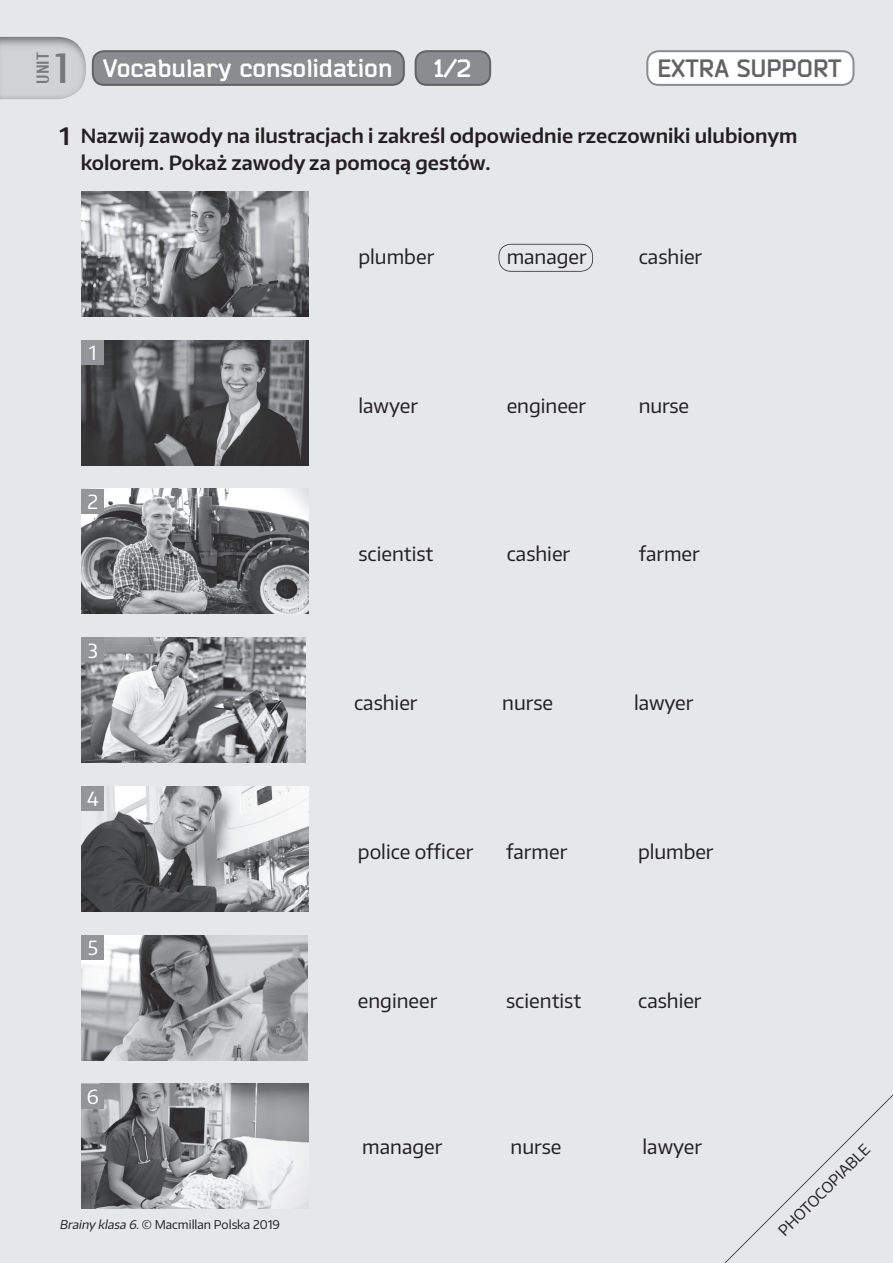
<style>
.page{position:relative;width:893px;height:1263px;background:#e6e7e9}
.page>*{position:absolute;margin:0;border:0;box-sizing:border-box;transform-origin:0 0}
.t1{font:700 42px "Cuprum";color:#76787b}
.t2{font:700 24.75px "Bender";color:#fff}
.t3{font:700 24.75px "Bender";color:#636366}
.t4{font:19.5px "Encode Sans Normal";color:#231f20}
.t5{font:600 19.5px/27px "Encode Sans Normal";color:#231f20}
.t6{font:19.5px "Encode Sans Normal";color:#fff}
.t7{font:700 17.25px "Cuprum";color:#76787b}
.t8{font:15px "Encode Sans Normal";color:#231f20}
.t9{font:12px "Encode Sans Normal";color:#231f20}
.s1{font-size:24px}
.s2{font-style:italic}
</style>
<div class="page">
<svg style="left:92px;top:50px;width:313px;height:36px;background:#87888b"></svg>
<img style="left:82px;top:1084px;width:226px;height:125px">
<img style="left:0;top:37px;width:86px;height:62px">
<svg style="left:724px;top:1094px;width:169px;height:169px"></svg>
<svg style="left:646px;top:50px;width:209px;height:36px;background:#eff0f0"></svg>
<img style="left:82px;top:489px;width:226px;height:125px">
<img style="left:82px;top:340px;width:226px;height:125px">
<img style="left:82px;top:638px;width:224px;height:125px">
<img style="left:82px;top:786px;width:226px;height:125px">
<img style="left:82px;top:935px;width:225px;height:125px">
<img style="left:82px;top:191px;width:226px;height:125px">
<img style="left:501px;top:244px;width:89px;height:28px">
<img style="left:499px;top:248px;width:94px;height:20px">
<div style="left:82px;top:489px;width:22px;height:24px;background:#939598"></div>
<div style="left:82px;top:935px;width:22px;height:25px;background:#939598"></div>
<div style="left:82px;top:340px;width:22px;height:25px;background:#939598"></div>
<div style="left:82px;top:786px;width:22px;height:25px;background:#939598"></div>
<div style="left:82px;top:638px;width:22px;height:24px;background:#939598"></div>
<div style="left:82px;top:1084px;width:22px;height:24px;background:#939598"></div>
<svg style="left:415px;top:50px;width:76px;height:36px;background:#888a8d"></svg>
<p class="t7" style="left:33px;top:84px;width:33px;rotate:-90deg">UNIT</p>
<p class="t2" style="left:103px;top:53px;width:291px">Vocabulary consolidation</p>
<p class="t3" style="left:658px;top:53px;width:186px">EXTRA SUPPORT</p>
<h1 class="t1" style="left:55px;top:45px;width:14px">1</h1>
<p class="t2" style="left:434px;top:53px;width:38px">1/2</p>
<p class="t5" style="left:81px;top:122px;width:718px;text-indent:-21px"><span class="s1">1</span> Nazwij zawody na ilustracjach i zakreśl odpowiednie rzeczowniki ulubionym kolorem. Pokaż zawody za pomocą gestów.</p>
<p class="t6" style="left:89px;top:340px;width:9px">1</p>
<p class="t6" style="left:88px;top:489px;width:12px">2</p>
<p class="t6" style="left:88px;top:638px;width:12px">3</p>
<p class="t6" style="left:87px;top:786px;width:13px">4</p>
<p class="t6" style="left:88px;top:935px;width:12px">5</p>
<p class="t6" style="left:87px;top:1084px;width:14px">6</p>
<p class="t9" style="left:60px;top:1216px;width:222px"><span class="s2">Brainy klasa 6.</span>© Macmillan Polska 2019</p>
<p class="t4" style="left:358px;top:244px;width:77px">plumber</p>
<p class="t4" style="left:507px;top:244px;width:82px">manager</p>
<p class="t4" style="left:639px;top:244px;width:65px">cashier</p>
<p class="t4" style="left:358px;top:393px;width:61px">lawyer</p>
<p class="t4" style="left:507px;top:393px;width:81px">engineer</p>
<p class="t4" style="left:639px;top:393px;width:52px">nurse</p>
<p class="t4" style="left:358px;top:541px;width:76px">scientist</p>
<p class="t4" style="left:507px;top:541px;width:65px">cashier</p>
<p class="t4" style="left:639px;top:541px;width:63px">farmer</p>
<p class="t4" style="left:354px;top:690px;width:65px">cashier</p>
<p class="t4" style="left:502px;top:690px;width:52px">nurse</p>
<p class="t4" style="left:634px;top:690px;width:61px">lawyer</p>
<p class="t4" style="left:358px;top:839px;width:117px">police officer</p>
<p class="t4" style="left:506px;top:839px;width:63px">farmer</p>
<p class="t4" style="left:638px;top:839px;width:77px">plumber</p>
<p class="t4" style="left:358px;top:988px;width:81px">engineer</p>
<p class="t4" style="left:506px;top:988px;width:76px">scientist</p>
<p class="t4" style="left:638px;top:988px;width:65px">cashier</p>
<p class="t4" style="left:362px;top:1134px;width:82px">manager</p>
<p class="t4" style="left:511px;top:1134px;width:52px">nurse</p>
<p class="t4" style="left:643px;top:1134px;width:61px">lawyer</p>
<p class="t8" style="left:774px;top:1226px;width:124px;rotate:-45deg">PHOTOCOPIABLE</p>
</div>
